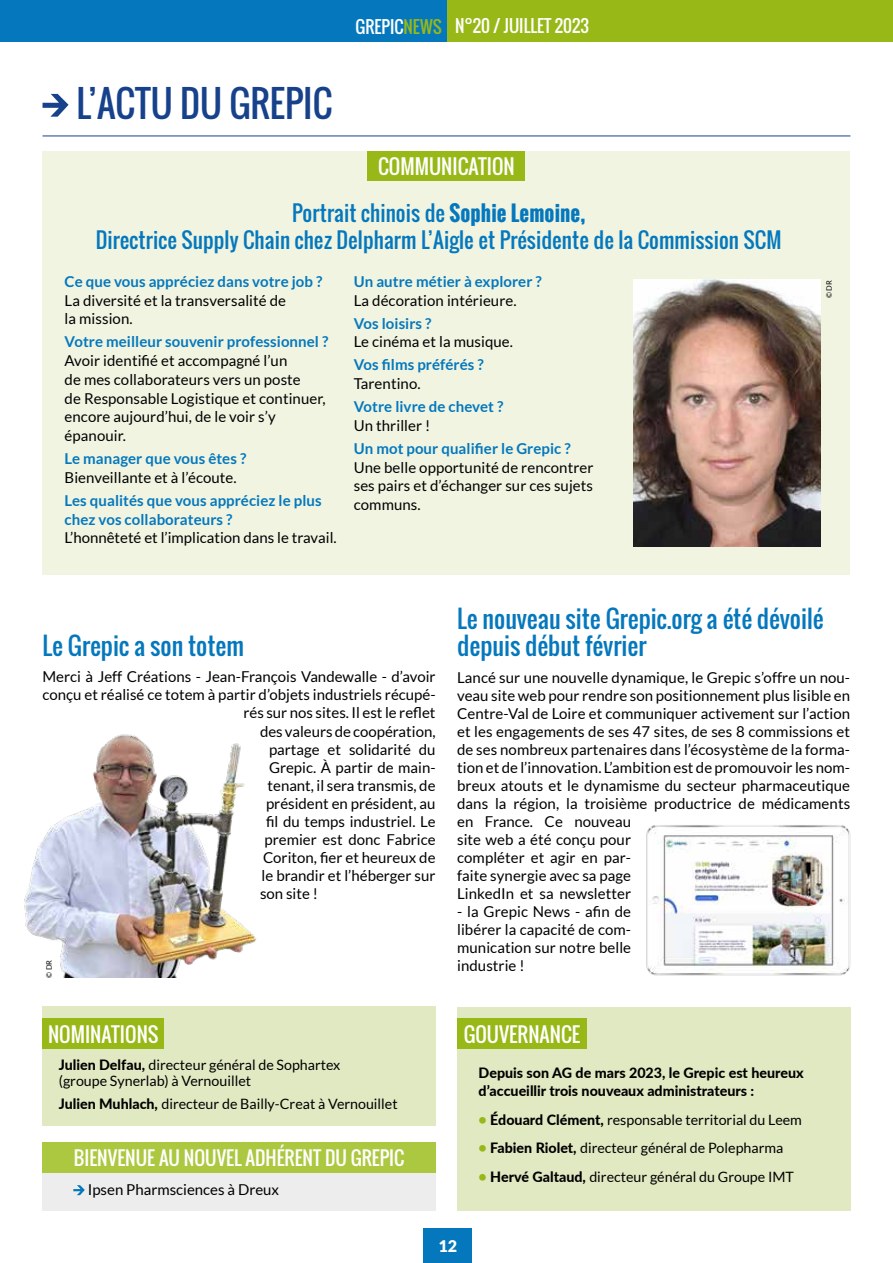
<style>
.page{position:relative;width:893px;height:1263px;background:#fff}
.page>*{position:absolute;margin:0;border:0;box-sizing:border-box;transform-origin:0 0}
.t1{font:36px "Oswald";color:#17428b}
.t2{font:24px/27px "Oswald";color:#0578bd}
.t3{font:21px/27px "Oswald";letter-spacing:.005em;color:#0578bd;text-align:center}
.t4{font:19.95px "Oswald";color:#fff}
.t5{font:18.75px "Oswald";color:#fff}
.t6{font:16.8px "Oswald";color:#fff}
.t7{font:900 16.05px "Lato";color:#fff}
.t8{font:15px/18px "Lato";letter-spacing:.005em;color:#000}
.t9{font:700 15px/18.8px "Lato";letter-spacing:.005em;color:#0578bd}
.t10{font:14.25px/16.2px "Lato";color:#000}
.t11{font:800 14.25px/18px "Lato";color:#000}
.t12{font:7.5px "Lato";color:#000}
.s1{color:#97b816}
.s2{font-weight:700}
.s3{font-weight:800}
.s4{font-weight:800;color:#97b816}
</style>
<div class="page">
<div style="left:447px;top:0;width:446px;height:42px;background:#97b816"></div>
<div style="left:0;top:0;width:447px;height:42px;background:#0578bd"></div>
<div style="left:424px;top:1229px;width:48px;height:34px;background:#0578bd"></div>
<hr style="left:43px;top:136px;width:807px;height:1px;background:#17428b">
<svg style="left:43px;top:94px;width:26px;height:23px"></svg>
<div style="left:43px;top:1153px;width:393px;height:57px;background:#ededed"></div>
<div style="left:43px;top:1142px;width:393px;height:30px;background:#acc841"></div>
<svg style="left:73px;top:1185px;width:12px;height:10px"></svg>
<div style="left:43px;top:152px;width:807px;height:423px;background:#f0f4e1"></div>
<div style="left:368px;top:152px;width:157px;height:29px;background:#97b816"></div>
<div style="left:43px;top:1006px;width:393px;height:119px;background:#e1e9c2"></div>
<div style="left:43px;top:1018px;width:121px;height:31px;background:#97b816"></div>
<div style="left:457px;top:1006px;width:393px;height:204px;background:#e1e9c2"></div>
<div style="left:457px;top:1018px;width:130px;height:31px;background:#97b816"></div>
<img style="left:633px;top:279px;width:187px;height:267px">
<img style="left:24px;top:734px;width:233px;height:244px">
<img style="left:646px;top:825px;width:205px;height:151px">
<h1 class="t1" style="left:77px;top:77px;width:257px">L’ACTU DU GREPIC</h1>
<p class="t6" style="left:356px;top:13px;width:235px">GREPIC<span class="s1">NEWS</span> N°20 / JUILLET 2023</p>
<h3 class="t4" style="left:378px;top:152px;width:138px">COMMUNICATION</h3>
<h3 class="t3" style="left:96px;top:199px;width:687px">Portrait chinois de <span class="s2">Sophie Lemoine,<br></span>Directrice Supply Chain chez Delpharm L’Aigle et Présidente de la Commission SCM</h3>
<p class="t9" style="left:65px;top:272px;width:259px">Ce que vous appréciez dans votre job ?</p>
<p class="t8" style="left:65px;top:291px;width:223px;line-height:18.8px">La diversité et la transversalité de la mission.</p>
<p class="t9" style="left:65px;top:332px;width:265px">Votre meilleur souvenir professionnel ?</p>
<p class="t8" style="left:65px;top:351px;width:263px;line-height:18.8px">Avoir identifié et accompagné l’un<br>de mes collaborateurs vers un poste<br>de Responsable Logistique et continuer, encore aujourd’hui, de le voir s’y épanouir.</p>
<p class="t9" style="left:65px;top:449px;width:183px">Le manager que vous êtes ?</p>
<p class="t8" style="left:65px;top:468px;width:174px">Bienveillante et à l’écoute.</p>
<p class="t9" style="left:65px;top:491px;width:258px">Les qualités que vous appréciez le plus chez vos collaborateurs ?</p>
<p class="t8" style="left:65px;top:529px;width:274px">L’honnêteté et l’implication dans le travail.</p>
<p class="t9" style="left:354px;top:272px;width:190px">Un autre métier à explorer ?</p>
<p class="t8" style="left:354px;top:291px;width:164px">La décoration intérieure.</p>
<p class="t9" style="left:354px;top:313px;width:79px">Vos loisirs ?</p>
<p class="t8" style="left:354px;top:333px;width:161px">Le cinéma et la musique.</p>
<p class="t9" style="left:354px;top:355px;width:131px">Vos films préférés ?</p>
<p class="t8" style="left:354px;top:374px;width:68px">Tarentino.</p>
<p class="t9" style="left:354px;top:397px;width:151px">Votre livre de chevet ?</p>
<p class="t8" style="left:354px;top:416px;width:78px">Un thriller !</p>
<p class="t9" style="left:354px;top:439px;width:218px">Un mot pour qualifier le Grepic ?</p>
<p class="t8" style="left:354px;top:458px;width:241px;line-height:18.8px;text-align:justify">Une belle opportunité de rencontrer ses pairs et d’échanger sur ces sujets communs.</p>
<p class="t12" style="left:825px;top:298px;width:19px;rotate:-90deg">© DR</p>
<h2 class="t2" style="left:43px;top:632px;width:203px">Le Grepic a son totem</h2>
<p class="t8" style="left:43px;top:668px;width:395px">Merci à Jeff Créations - Jean-François Vandewalle - d’avoir</p>
<p class="t8" style="left:43px;top:686px;width:395px">conçu et réalisé ce totem à partir d’objets industriels récupé-</p>
<p class="t8" style="left:244px;top:704px;width:193px">rés sur nos sites. Il est le reflet</p>
<p class="t8" style="left:260px;top:722px;width:177px">des valeurs de coopération,</p>
<p class="t8" style="left:269px;top:740px;width:168px">partage et solidarité du</p>
<p class="t8" style="left:269px;top:758px;width:168px">Grepic. À partir de main-</p>
<p class="t8" style="left:268px;top:776px;width:170px">tenant, il sera transmis, de</p>
<p class="t8" style="left:266px;top:794px;width:171px">président en président, au</p>
<p class="t8" style="left:266px;top:812px;width:171px">fil du temps industriel. Le</p>
<p class="t8" style="left:265px;top:830px;width:173px">premier est donc Fabrice</p>
<p class="t8" style="left:263px;top:848px;width:174px">Coriton, fier et heureux de</p>
<p class="t8" style="left:262px;top:866px;width:175px">le brandir et l’héberger sur</p>
<p class="t8" style="left:260px;top:884px;width:59px">son site !</p>
<p class="t12" style="left:45px;top:978px;width:19px;rotate:-90deg">© DR</p>
<h3 class="t4" style="left:48px;top:1019px;width:112px">NOMINATIONS</h3>
<p class="t10" style="left:59px;top:1056px;width:283px"><span class="s3">Julien Delfau,</span> directeur général de Sophartex (groupe Synerlab) à Vernouillet</p>
<p class="t10" style="left:59px;top:1095px;width:340px"><span class="s3">Julien Muhlach,</span> directeur de Bailly-Creat à Vernouillet</p>
<p class="t5" style="left:74px;top:1144px;width:332px">BIENVENUE AU NOUVEL ADHÉRENT DU GREPIC</p>
<p class="t8" style="left:88px;top:1180px;width:193px">Ipsen Pharmsciences à Dreux</p>
<h2 class="t2" style="left:457px;top:605px;width:368px">Le nouveau site Grepic.org a été dévoilé depuis début février</h2>
<p class="t8" style="left:457px;top:668px;width:395px">Lancé sur une nouvelle dynamique, le Grepic s’offre un nou&shy;veau site web pour rendre son positionnement plus lisible en Centre-Val de Loire et communiquer activement sur l’action et les engagements de ses 47 sites, de ses 8 commissions et de ses nombreux partenaires dans l’écosystème de la forma&shy;tion et de l’innovation. L’ambition est de promouvoir les nom&shy;breux atouts et le dynamisme du secteur pharmaceutique dans la région, la troisième productrice de médicaments en France. Ce nouveau<br>site web a été conçu pour<br>compléter et agir en par-<br>faite synergie avec sa page<br>LinkedIn et sa newsletter</p>
<p class="t8" style="left:457px;top:902px;width:176px;text-align:justify">- la Grepic News - afin de libérer la capacité de com&shy;munication sur notre belle industrie !</p>
<h3 class="t4" style="left:464px;top:1019px;width:118px">GOUVERNANCE</h3>
<p class="t11" style="left:479px;top:1063px;width:326px">Depuis son AG de mars 2023, le Grepic est heureux d’accueillir trois nouveaux administrateurs :</p>
<p class="t10" style="left:479px;top:1111px;width:325px"><span class="s4">•</span> <span class="s3">Édouard Clément,</span> responsable territorial du Leem</p>
<p class="t10" style="left:479px;top:1140px;width:306px"><span class="s4">•</span> <span class="s3">Fabien Riolet,</span> directeur général de Polepharma</p>
<p class="t10" style="left:479px;top:1168px;width:317px"><span class="s4">•</span> <span class="s3">Hervé Galtaud,</span> directeur général du Groupe IMT</p>
<p class="t7" style="left:439px;top:1237px;width:20px">12</p>
</div>
